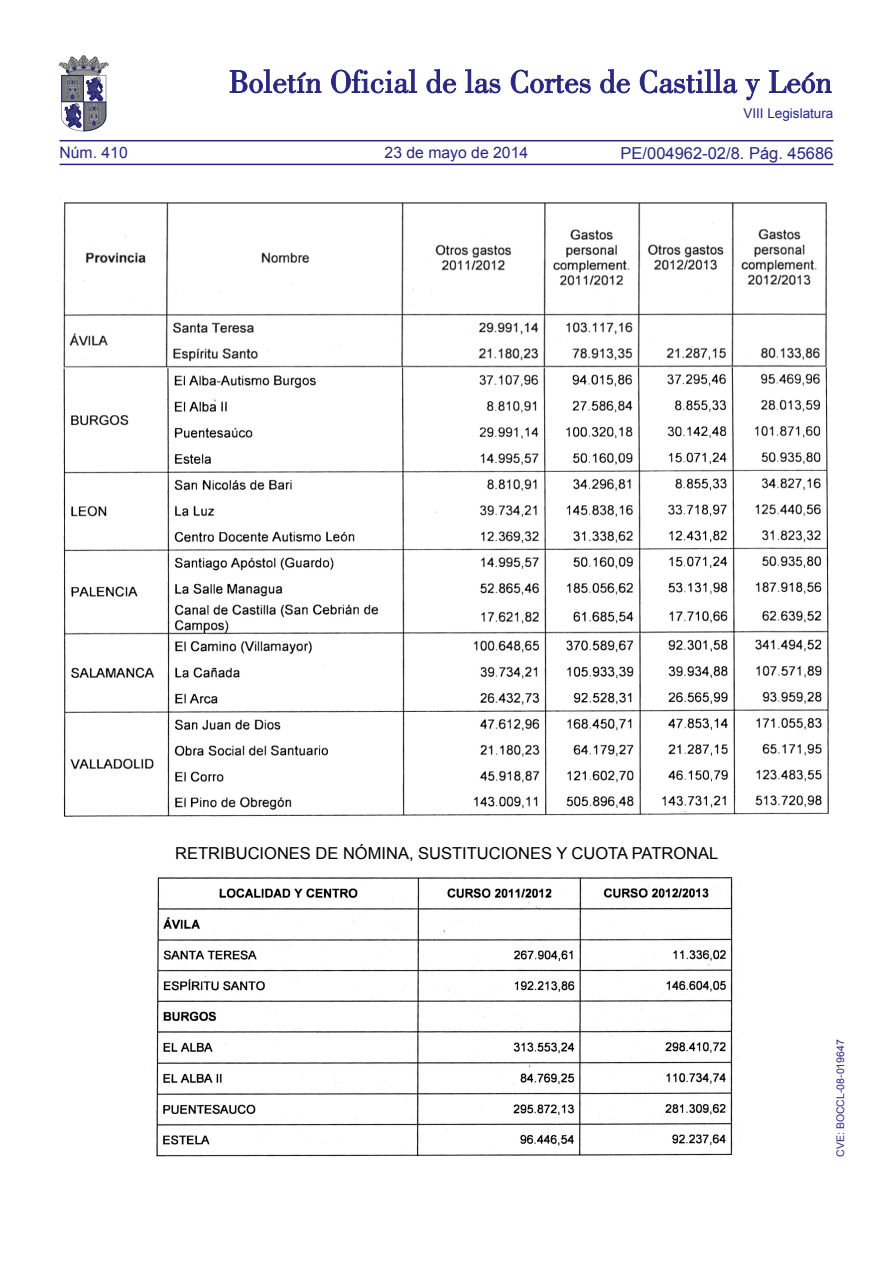
<style>
.page{position:relative;width:893px;height:1263px;background:#fff}
.page>*{position:absolute;margin:0;border:0;box-sizing:border-box;transform-origin:0 0}
.TEXTO_NORMAL{font:16.5px "Arial";color:#000}
.t1{font:16.5px "Arial";color:#292780}
.t2{font:15.75px "Arial";color:#292780}
.t3{font:13.5px "Arial";color:#292780}
.TEXTO_NORMAL-2{font:10.5px "Arial";color:#292780}
</style>
<div class="page">
<hr style="left:60px;top:164px;width:773px;height:1px;background:#292780">
<hr style="left:60px;top:140px;width:773px;height:1px;background:#292780">
<svg style="left:230px;top:69px;width:91px;height:24px"></svg>
<svg style="left:331px;top:69px;width:86px;height:24px"></svg>
<svg style="left:426px;top:69px;width:30px;height:24px"></svg>
<svg style="left:465px;top:69px;width:35px;height:24px"></svg>
<svg style="left:511px;top:70px;width:80px;height:23px"></svg>
<svg style="left:600px;top:69px;width:30px;height:24px"></svg>
<svg style="left:640px;top:69px;width:97px;height:24px"></svg>
<svg style="left:745px;top:79px;width:15px;height:21px"></svg>
<svg style="left:769px;top:70px;width:62px;height:23px"></svg>
<svg style="left:59px;top:55px;width:49px;height:76px"></svg>
<img style="left:60px;top:197px;width:769px;height:620px">
<img style="left:156px;top:871px;width:587px;height:286px">
<p class="t2" style="left:60px;top:142px;width:70px">Núm. 410</p>
<p class="t2" style="left:385px;top:142px;width:145px">23 de mayo de 2014</p>
<p class="t3" style="left:743px;top:105px;width:92px">VIII Legislatura</p>
<p class="t1" style="left:621px;top:142px;width:214px">PE/004962-02/8. Pág. 45686</p>
<p class="TEXTO_NORMAL" style="left:175px;top:843px;width:545px">RETRIBUCIONES DE NÓMINA, SUSTITUCIONES Y CUOTA PATRONAL</p>
<p class="TEXTO_NORMAL-2" style="left:834px;top:1157px;width:119px;rotate:-90deg">CVE: BOCCL-08-019647</p>
</div>
